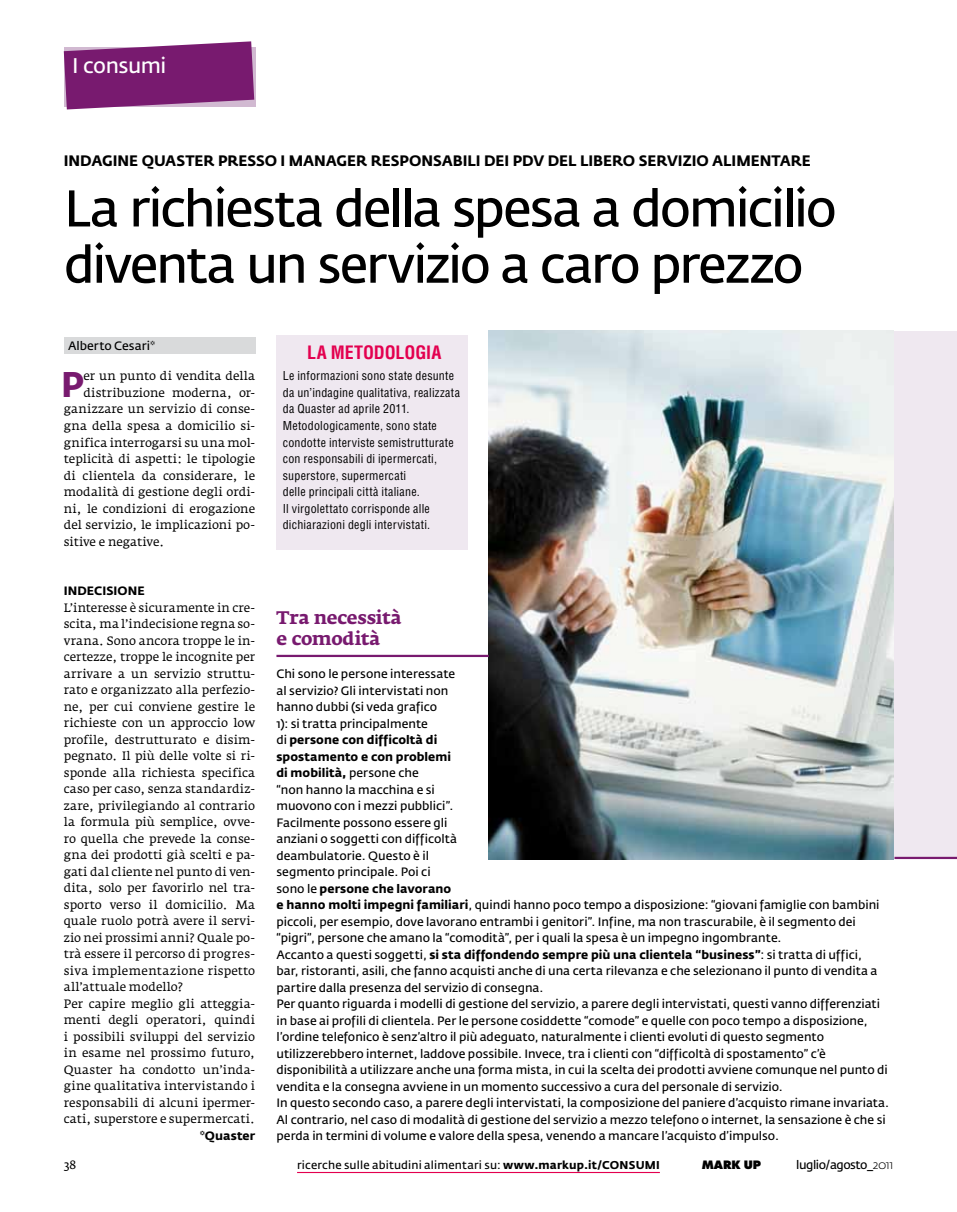
<style>
.page{position:relative;width:957px;height:1212px;background:#fff}
.page>*{position:absolute;margin:0;border:0;box-sizing:border-box;transform-origin:0 0}
.t1{font:600 51px/56.2px "Fedra Sans Std";letter-spacing:-.045em;color:#000}
.t2{font:700 35.4px "Fedra Sans Std";color:#781a6f}
.t3{font:600 21px "Fedra Sans Std";letter-spacing:-.025em;color:#fff}
.t4{font:700 18px/21px "Fedra Serif A Std";letter-spacing:-.01em;color:#781a6f}
.t5{font:700 condensed 18px "Helvetica LT Std";letter-spacing:-.005em;color:#e3004f}
.t6{font:700 15px "Fedra Sans Std";color:#000}
.t7{font:600 12px/16.5px "Fedra Sans Std";color:#000}
.t8{font:12px/16.5px "Fedra Serif A Std";letter-spacing:.005em;color:#000}
.t9{font:condensed 12px/16.5px "Helvetica LT Std";letter-spacing:.02em;color:#000}
.t10{font:700 12px "Fedra Sans Std";letter-spacing:.005em;color:#000}
.t11{font:600 12px "Fedra Sans Std";letter-spacing:-.04em;color:#000}
.t12{font:600 11.25px "Fedra Sans Std";letter-spacing:.01em;color:#000}
.t13{font:800 11.25px "Futura Std";letter-spacing:-.015em;color:#000}
.s1{font-weight:700}
.s2{font-weight:300}
</style>
<div class="page">
<hr style="left:297px;top:1172px;width:363px;height:1px;background:#e3004f">
<svg style="left:64px;top:41px;width:190px;height:68px;background:#893882"></svg>
<div style="left:489px;top:331px;width:468px;height:526px;background:#efe8f0"></div>
<div style="left:64px;top:337px;width:191px;height:17px;background:#d9dadb"></div>
<div style="left:276px;top:335px;width:192px;height:215px;background:#efe8f0"></div>
<img style="left:489px;top:331px;width:404px;height:528px">
<hr style="left:276px;top:655px;width:213px;height:2px;background:#781a6f">
<hr style="left:894px;top:857px;width:63px;height:2px;background:#781a6f">
<h3 class="t3" style="left:72px;top:53px;width:96px">I consumi</h3>
<p class="t6" style="left:64px;top:151px;width:195px">In dagin e Quaster presso</p>
<p class="t6" style="left:281px;top:151px;width:122px">i manager respons</p>
<p class="t6" style="left:442px;top:151px;width:370px">abili dei pDV del libero servizio alim entare</p>
<h1 class="t1" style="left:64px;top:181px;width:774px">La richiesta della spesa a domicilio diventa un servizio a caro prezzo</h1>
<p class="t7" style="left:68px;top:338px;width:89px">Alberto Cesari*</p>
<h2 class="t2" style="left:61px;top:362px;width:24px">P</h2>
<p class="t8" style="left:83px;top:368px;width:173px">er un punto di vendita della</p>
<p class="t8" style="left:83px;top:385px;width:173px">distribuzione moderna, or-</p>
<p class="t8" style="left:64px;top:401px;width:193px">ganizzare un servizio di conse-</p>
<p class="t8" style="left:64px;top:418px;width:193px">gna della spesa a domicilio si-</p>
<p class="t8" style="left:64px;top:434px;width:193px">gnifica interrogarsi su una mol-</p>
<p class="t8" style="left:64px;top:451px;width:193px">teplicità di aspetti: le tipologie</p>
<p class="t8" style="left:64px;top:467px;width:193px">di clientela da considerare, le</p>
<p class="t8" style="left:64px;top:484px;width:193px">modalità di gestione degli ordi-</p>
<p class="t8" style="left:64px;top:500px;width:193px">ni, le condizioni di erogazione</p>
<p class="t8" style="left:64px;top:517px;width:193px">del servizio, le implicazioni po-</p>
<p class="t8" style="left:64px;top:533px;width:102px">sitive e negative.</p>
<p class="t10" style="left:64px;top:583px;width:39px">Indecision</p>
<p class="t10" style="left:137px;top:583px;width:9px">e</p>
<p class="t8" style="left:64px;top:599px;width:193px">L’interesse è sicuramente in cre&shy;scita, ma l’indecisione regna so&shy;vrana. Sono ancora troppe le in&shy;certezze, troppe le incognite per arrivare a un servizio struttu&shy;rato e organizzato alla perfezio&shy;ne, per cui conviene gestire le richieste con un approccio low profile, destrutturato e disim&shy;pegnato. Il più delle volte si ri&shy;sponde alla richiesta specifica caso per caso, senza standardiz&shy;zare, privilegiando al contrario la formula più semplice, ovve&shy;ro quella che prevede la conse&shy;gna dei prodotti già scelti e pa&shy;gati dal cliente nel punto di ven&shy;dita, solo per favorirlo nel tra&shy;sporto verso il domicilio. Ma quale ruolo potrà avere il servi&shy;zio nei prossimi anni? Quale po&shy;trà essere il percorso di progres&shy;siva implementazione rispetto all’attuale modello?<br>Per capire meglio gli atteggia&shy;menti degli operatori, quindi i possibili sviluppi del servizio in esame nel prossimo futuro,<br>Quaster ha condotto un’inda&shy;gine qualitativa intervistando i responsabili di alcuni ipermer&shy;cati, superstore e supermercati.</p>
<p class="t10" style="left:200px;top:1127px;width:57px">*Quaster</p>
<h3 class="t5" style="left:307px;top:342px;width:136px">LA METODOLOGIA</h3>
<p class="t9" style="left:283px;top:368px;width:179px">Le informazioni sono state desunte da un’indagine qualitativa, realizzata da Quaster ad aprile 2011.<br>Metodologicamente, sono state condotte interviste semistrutturate con responsabili di ipermercati, superstore, supermercati<br>delle principali città italiane.<br>Il virgolettato corrisponde alle dichiarazioni degli intervistati.</p>
<h3 class="t4" style="left:276px;top:607px;width:127px">Tra necessità e comodità</h3>
<p class="t7" style="left:276px;top:666px;width:614px">Chi sono le persone interessate<br>al servizio? Gli intervistati non<br>hanno dubbi (si veda grafico<br>1): si tratta principalmente<br>di <span class="s1">persone con difficoltà di<br>spostamento e con problemi<br>di mobilità,</span> persone che<br>“non hanno la macchina e si<br>muovono con i mezzi pubblici”.<br>Facilmente possono essere gli<br>anziani o soggetti con difficoltà<br>deambulatorie. Questo è il<br>segmento principale. Poi ci<br>sono le <span class="s1">persone che lavorano<br>e hanno molti impegni familiari</span>, quindi hanno poco tempo a disposizione: “giovani famiglie con bambini piccoli, per esempio, dove lavorano entrambi i genitori”. Infine, ma non trascurabile, è il segmento dei “pigri”, persone che amano la “comodità”, per i quali la spesa è un impegno ingombrante.<br>Accanto a questi soggetti, <span class="s1">si sta diffondendo sempre più una clientela “business”</span>: si tratta di uffici,<br>bar, ristoranti, asili, che fanno acquisti anche di una certa rilevanza e che selezionano il punto di vendita a partire dalla presenza del servizio di consegna.<br>Per quanto riguarda i modelli di gestione del servizio, a parere degli intervistati, questi vanno differenziati in base ai profili di clientela. Per le persone cosiddette “comode” e quelle con poco tempo a disposizione, l’ordine telefonico è senz’altro il più adeguato, naturalmente i clienti evoluti di questo segmento utilizzerebbero internet, laddove possibile. Invece, tra i clienti con “difficoltà di spostamento” c’è disponibilità a utilizzare anche una forma mista, in cui la scelta dei prodotti avviene comunque nel punto di vendita e la consegna avviene in un momento successivo a cura del personale di servizio.<br>In questo secondo caso, a parere degli intervistati, la composizione del paniere d’acquisto rimane invariata.<br>Al contrario, nel caso di modalità di gestione del servizio a mezzo telefono o internet, la sensazione è che si perda in termini di volume e valore della spesa, venendo a mancare l’acquisto d’impulso.</p>
<p class="t8" style="left:64px;top:1156px;width:14px">38</p>
<p class="t12" style="left:297px;top:1158px;width:364px">ricerche sulle abitudini alimentari su: <span class="s1">www.markup.it/CONSUMI</span></p>
<p class="t13" style="left:702px;top:1158px;width:61px">MARK UP</p>
<p class="t11" style="left:796px;top:1157px;width:99px">luglio/agosto_<span class="s2">2011</span></p>
</div>
